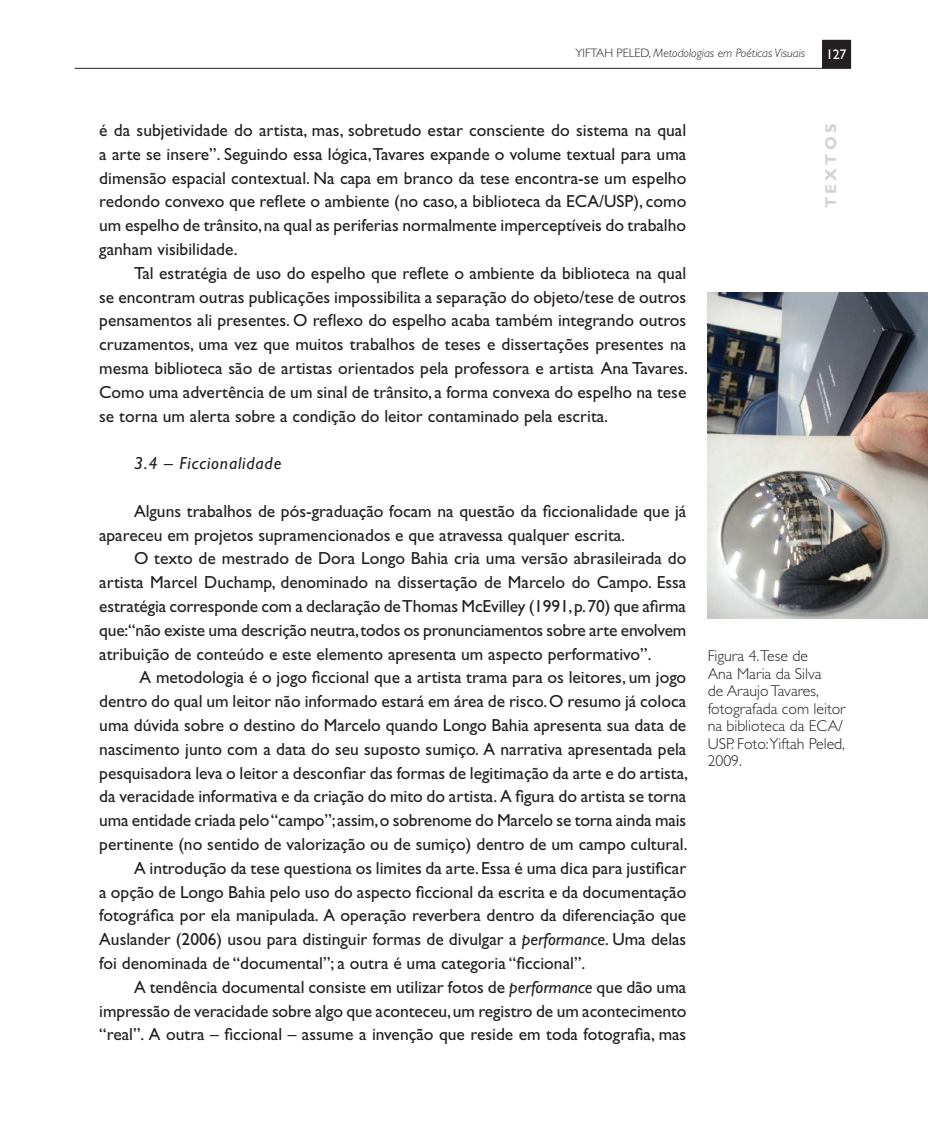
<style>
.page{position:relative;width:928px;height:1141px;background:#fff}
.page>*{position:absolute;margin:0;border:0;box-sizing:border-box;transform-origin:0 0}
.t1{font:17.5px/23.8px "Gill Sans Std";color:#231f20;text-align:justify}
.t2{font:italic 17.5px "Gill Sans Std";letter-spacing:.05em;color:#231f20}
.t3{font:300 15.75px/17.5px "Gill Sans Std";color:#231f20}
.t4{font:700 15.75px "Gill Sans Std";letter-spacing:.2em;color:#d1d2d4}
.t5{font:14px "Gill Sans Std";color:#fff}
.t6{font:italic 300 12.25px "Gill Sans Std";color:#231f20}
.t7{font:300 12.25px "Gill Sans Std";color:#231f20}
.s1{font-style:normal}
.s2{font-style:italic}
</style>
<div class="page">
<div style="left:823px;top:41px;width:27px;height:27px;background:#231f20"></div>
<div style="left:822px;top:40px;width:29px;height:29px;border:2px solid #231f20"></div>
<hr style="left:75px;top:68px;width:747px;height:1px;background:#231f20">
<img style="left:707px;top:292px;width:221px;height:326px">
<p class="t7" style="left:575px;top:46px;width:24px">YIFTAH</p>
<p class="t6" style="left:616px;top:46px;width:190px"><span class="s1">PELE D,</span> Metodologias em Poéticas Visuais</p>
<p class="t5" style="left:826px;top:47px;width:22px">127</p>
<p class="t1" style="left:99px;top:118px;width:588px">é da subjetividade do artista, mas, sobretudo estar consciente do sistema na qual a arte se insere”. Seguindo essa lógica, Tavares expande o volume textual para uma dimensão espacial contextual. Na capa em branco da tese encontra-se um espelho redondo convexo que reflete o ambiente (no caso, a biblioteca da ECA/USP), como um espelho de trânsito, na qual as periferias normalmente imperceptíveis do trabalho ganham visibilidade.</p>
<p class="t1" style="left:99px;top:261px;width:590px;text-indent:35px">Tal estratégia de uso do espelho que reflete o ambiente da biblioteca na qual se encontram outras publicações impossibilita a separação do objeto/tese de outros pensamentos ali presentes. O reflexo do espelho acaba também integrando outros cruzamentos, uma vez que muitos trabalhos de teses e dissertações presentes na mesma biblioteca são de artistas orientados pela professora e artista Ana Tavares.<br>Como uma advertência de um sinal de trânsito, a forma convexa do espelho na tese se torna um alerta sobre a condição do leitor contaminado pela escrita.</p>
<p class="t2" style="left:134px;top:453px;width:149px">3.4 – Ficcionalidade</p>
<p class="t1" style="left:99px;top:499px;width:588px;text-indent:35px">Alguns trabalhos de pós-graduação focam na questão da ficcionalidade que já apareceu em projetos supramencionados e que atravessa qualquer escrita.</p>
<p class="t1" style="left:99px;top:547px;width:588px;text-indent:35px">O texto de mestrado de Dora Longo Bahia cria uma versão abrasileirada do artista Marcel Duchamp, denominado na dissertação de Marcelo do Campo. Essa estratégia corresponde com a declaração de Thomas McEvilley (1991, p. 70) que afirma que:“não existe uma descrição neutra, todos os pronunciamentos sobre arte envolvem atribuição de conteúdo e este elemento apresenta um aspecto performativo”.</p>
<p class="t1" style="left:140px;top:666px;width:548px">A metodologia é o jogo ficcional que a artista trama para os leitores, um jogo</p>
<p class="t1" style="left:99px;top:689px;width:588px">dentro do qual um leitor não informado estará em área de risco. O resumo já coloca</p>
<p class="t1" style="left:99px;top:713px;width:588px">uma dúvida sobre o destino do Marcelo quando Longo Bahia apresenta sua data de</p>
<p class="t1" style="left:99px;top:737px;width:588px">nascimento junto com a data do seu suposto sumiço. A narrativa apresentada pela</p>
<p class="t1" style="left:99px;top:761px;width:590px">pesquisadora leva o leitor a desconfiar das formas de legitimação da arte e do artista,</p>
<p class="t1" style="left:99px;top:785px;width:588px">da veracidade informativa e da criação do mito do artista. A figura do artista se torna</p>
<p class="t1" style="left:99px;top:808px;width:588px">uma entidade criada pelo “campo”; assim, o sobrenome do Marcelo se torna ainda mais</p>
<p class="t1" style="left:99px;top:832px;width:590px">pertinente (no sentido de valorização ou de sumiço) dentro de um campo cultural.</p>
<p class="t1" style="left:134px;top:856px;width:554px">A introdução da tese questiona os limites da arte. Essa é uma dica para justificar</p>
<p class="t1" style="left:99px;top:880px;width:588px">a opção de Longo Bahia pelo uso do aspecto ficcional da escrita e da documentação</p>
<p class="t1" style="left:99px;top:904px;width:588px">fotográfica por ela manipulada. A operação reverbera dentro da diferenciação que</p>
<p class="t1" style="left:99px;top:927px;width:588px">Auslander (2006) usou para distinguir formas de divulgar a <span class="s2">performance</span>. Uma delas</p>
<p class="t1" style="left:99px;top:951px;width:487px">foi denominada de “documental”; a outra é uma categoria “ficcional”.</p>
<p class="t1" style="left:134px;top:975px;width:554px">A tendência documental consiste em utilizar fotos de <span class="s2">performance</span> que dão uma</p>
<p class="t1" style="left:99px;top:999px;width:588px">impressão de veracidade sobre algo que aconteceu, um registro de um acontecimento</p>
<p class="t1" style="left:99px;top:1023px;width:588px">“real”. A outra – ficcional – assume a invenção que reside em toda fotografia, mas</p>
<p class="t4" style="left:821px;top:208px;width:86px;rotate:-90deg">TEXTOS</p>
<p class="t3" style="left:707px;top:648px;width:140px">Figura 4.Tese de<br>Ana Maria da Silva<br>de Araujo Tavares, fotografada com leitor na biblioteca da ECA</p>
<p class="t3" style="left:707px;top:718px;width:139px;text-indent:131px">/<br>USP. Foto:Yiftah Peled,<br>2009.</p>
</div>
